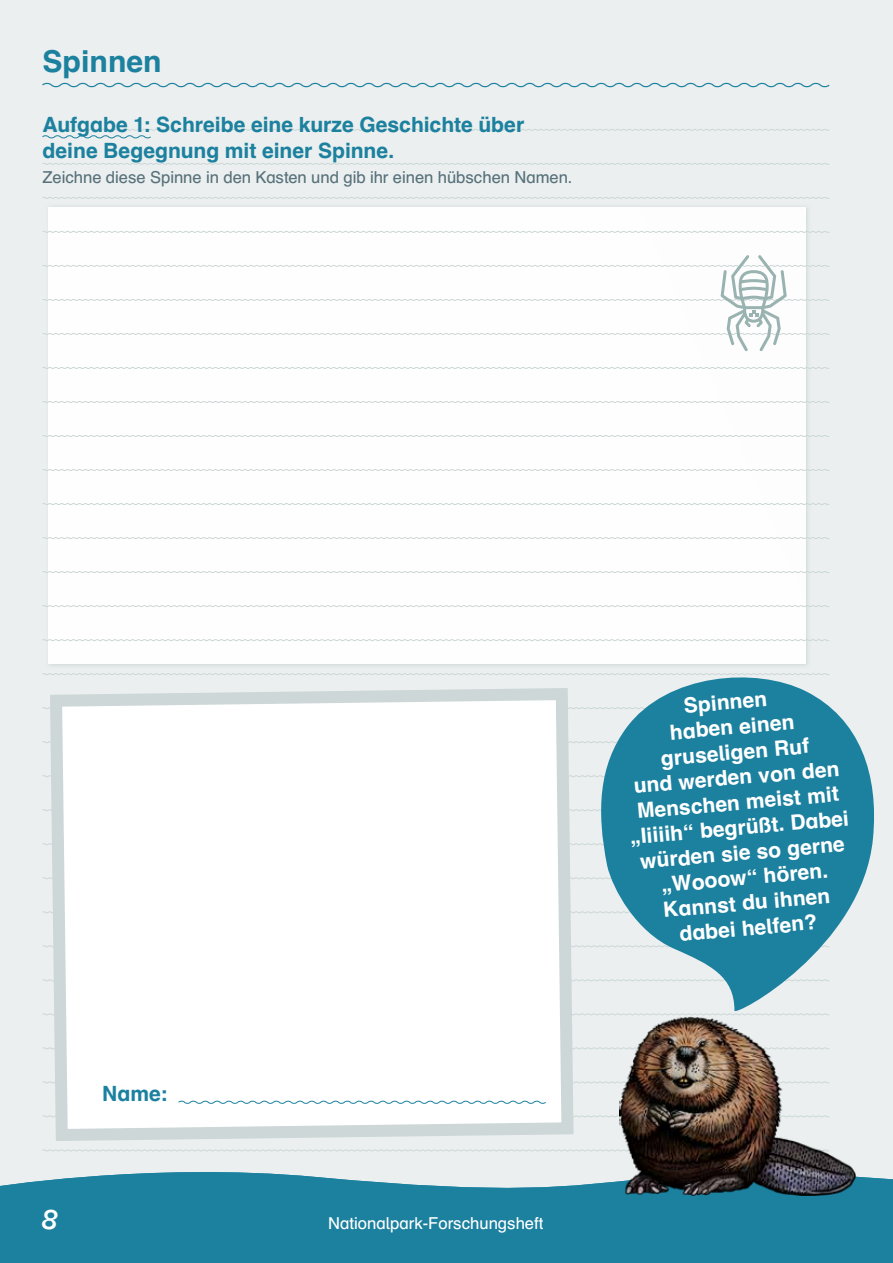
<style>
.page{position:relative;width:893px;height:1263px;background:#ebefef}
.page>*{position:absolute;margin:0;border:0;box-sizing:border-box;transform-origin:0 0}
.t1{font:30px "Schulbuch Nord Fett worked";color:#1c819f}
.t2{font:500 27px "Labil Grotesk";color:#fff}
.t3{font:21px/25.2px "Schulbuch Nord Fett worked";color:#fff;text-align:center}
.t4{font:21px/25.2px "Schulbuch Nord Fett worked";color:#1c819f}
.t5{font:16.5px "Schulbuch Nord";letter-spacing:-.005em;color:#57717a}
.t6{font:16.5px "Schulbuch Nord";color:#fff}
</style>
<div class="page">
<div style="left:49px;top:207px;width:757px;height:456px;background:#fefefe"></div>
<svg style="left:43px;top:877px;width:553px;height:2px"></svg>
<svg style="left:42px;top:1081px;width:577px;height:3px"></svg>
<svg style="left:42px;top:1149px;width:577px;height:3px"></svg>
<svg style="left:43px;top:843px;width:553px;height:2px"></svg>
<svg style="left:42px;top:1047px;width:577px;height:2px"></svg>
<svg style="left:42px;top:1115px;width:577px;height:3px"></svg>
<svg style="left:43px;top:809px;width:553px;height:2px"></svg>
<svg style="left:43px;top:1013px;width:553px;height:2px"></svg>
<svg style="left:42px;top:775px;width:554px;height:2px"></svg>
<svg style="left:43px;top:979px;width:553px;height:2px"></svg>
<svg style="left:42px;top:741px;width:554px;height:2px"></svg>
<svg style="left:43px;top:945px;width:553px;height:2px"></svg>
<svg style="left:42px;top:707px;width:554px;height:2px"></svg>
<svg style="left:43px;top:911px;width:553px;height:2px"></svg>
<svg style="left:42px;top:673px;width:554px;height:2px"></svg>
<svg style="left:42px;top:639px;width:787px;height:2px"></svg>
<svg style="left:42px;top:605px;width:787px;height:2px"></svg>
<svg style="left:42px;top:571px;width:787px;height:2px"></svg>
<svg style="left:42px;top:537px;width:787px;height:2px"></svg>
<svg style="left:42px;top:503px;width:787px;height:2px"></svg>
<svg style="left:42px;top:469px;width:787px;height:2px"></svg>
<svg style="left:42px;top:435px;width:787px;height:2px"></svg>
<svg style="left:42px;top:401px;width:787px;height:2px"></svg>
<svg style="left:42px;top:367px;width:787px;height:2px"></svg>
<svg style="left:42px;top:231px;width:787px;height:2px"></svg>
<svg style="left:42px;top:197px;width:787px;height:2px"></svg>
<svg style="left:42px;top:163px;width:787px;height:2px"></svg>
<svg style="left:42px;top:82px;width:788px;height:6px"></svg>
<svg style="left:596px;top:673px;width:278px;height:342px;fill:#1c819f"></svg>
<svg style="left:42px;top:129px;width:787px;height:10px"></svg>
<svg style="left:44px;top:688px;width:536px;height:453px;background:#f9fafa"></svg>
<svg style="left:42px;top:255px;width:787px;height:96px"></svg>
<svg style="left:0;top:1172px;width:893px;height:91px;background:#2988a4"></svg>
<img style="left:619px;top:1016px;width:236px;height:180px">
<svg style="left:177px;top:1100px;width:370px;height:5px;background:#cde3e9"></svg>
<h1 class="t1" style="left:43px;top:43px;width:121px">Spinnen</h1>
<p class="t4" style="left:43px;top:112px;width:483px">Aufgabe 1: Schreibe eine kurze Geschichte über deine Begegnung mit einer Spinne.</p>
<p class="t5" style="left:43px;top:167px;width:531px">Zeichne diese Spinne in den Kasten und gib ihr einen hübschen Namen.</p>
<p class="t4" style="left:102px;top:1080px;width:67px">Name:</p>
<p class="t2" style="left:41px;top:1201px;width:19px">8</p>
<p class="t6" style="left:328px;top:1213px;width:217px">Nationalpark-Forschungsheft</p>
<p class="t3" style="left:618px;top:698px;width:221px;rotate:-5deg">Spinnen<br>haben einen gruseligen Ruf<br>und werden von den<br>Menschen meist mit „Iiiiih“ begrüßt. Dabei würden sie so gerne „Wooow“ hören.<br>Kannst du ihnen dabei helfen?</p>
</div>
